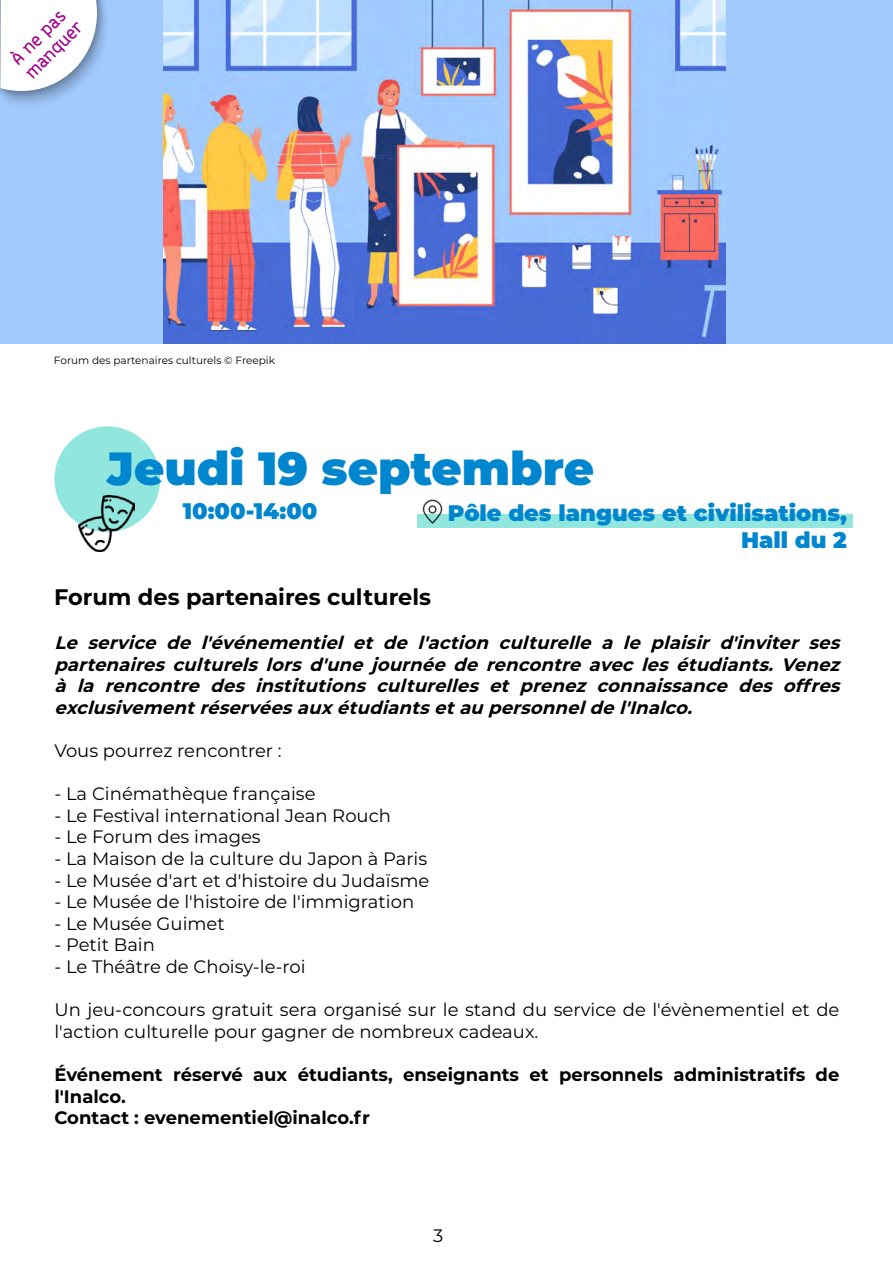
<style>
.page{position:relative;width:893px;height:1263px;background:#fff}
.page>*{position:absolute;margin:0;border:0;box-sizing:border-box;transform-origin:0 0}
.t1{font:900 46.5px "Montserrat";color:#0086ce}
.t2{font:900 22.5px/27px "Montserrat";color:#0086ce;text-align:right}
.t3{font:700 22.5px "Montserrat";color:#000}
.t4{font:18px/21.6px "Montserrat";color:#000}
.t5{font:italic 700 18px/21.6px "Montserrat";color:#000;text-align:justify}
.t6{font:700 18px/21.6px "Montserrat";color:#000}
.t7{font:700 16.5px/19.8px "ABB Line";color:#a10089}
.t8{font:10.5px "Montserrat";color:#000}
</style>
<div class="page">
<div style="left:0;top:0;width:893px;height:343px;background:#a2cafd"></div>
<img style="left:164px;top:0;width:562px;height:343px">
<div style="left:54px;top:426px;width:106px;height:106px;background:#91e6dd;border-radius:50%"></div>
<img style="left:78px;top:495px;width:57px;height:57px">
<div style="left:417px;top:514px;width:435px;height:14px;background:#91e6dd"></div>
<img style="left:422px;top:499px;width:21px;height:25px">
<svg style="left:0;top:0;width:106px;height:104px;background:#dbe6f5"></svg>
<p class="t7" style="left:8px;top:55px;width:74px;rotate:-45deg">À ne pas manquer</p>
<p class="t8" style="left:54px;top:353px;width:223px">Forum des partenaires culturels © Freepik</p>
<h1 class="t1" style="left:107px;top:433px;width:488px">Jeudi 19 septembre</h1>
<p class="t2" style="left:448px;top:498px;width:400px">Pôle des langues et civilisations,<br>Hall du 2</p>
<p class="t3" style="left:54px;top:580px;width:379px">Forum des partenaires culturels</p>
<p class="t2" style="left:183px;top:496px;width:136px">10:00-14:00</p>
<p class="t5" style="left:54px;top:631px;width:793px">Le service de l'événementiel et de l'action culturelle a le plaisir d'inviter ses partenaires culturels lors d'une journée de rencontre avec les étudiants. Venez à la rencontre des institutions culturelles et prenez connaissance des offres exclusivementréservéesauxétudiantsetau personneldel'Inalco.</p>
<p class="t4" style="left:54px;top:739px;width:229px">Vous pourrez rencontrer :</p>
<p class="t4" style="left:54px;top:782px;width:263px">- La Cinémathèque française</p>
<p class="t4" style="left:54px;top:804px;width:338px">- Le Festival international Jean Rouch</p>
<p class="t4" style="left:54px;top:825px;width:208px">- Le Forum des images</p>
<p class="t4" style="left:54px;top:847px;width:374px">- La Maison de la culture du Japon à Paris</p>
<p class="t4" style="left:54px;top:869px;width:377px">- Le Musée d'art et d'histoire du Judaïsme</p>
<p class="t4" style="left:54px;top:890px;width:361px">- Le Musée de l'histoire de l'immigration</p>
<p class="t4" style="left:54px;top:912px;width:172px">- Le Musée Guimet</p>
<p class="t4" style="left:54px;top:933px;width:102px">- Petit Bain</p>
<p class="t4" style="left:54px;top:955px;width:253px">- Le Théâtre de Choisy-le-roi</p>
<p class="t4" style="left:54px;top:998px;width:786px">Un jeu-concours gratuit sera organisé sur le stand du service de l'évènementiel et de l'action culturelle pour gagner de nombreux cadeaux.</p>
<p class="t6" style="left:54px;top:1063px;width:786px">Événement réservé aux étudiants, enseignants et personnels administratifs de l'Inalco.<br>Contact : evenementiel@inalco.fr</p>
<p class="t4" style="left:433px;top:1224px;width:12px">3</p>
</div>
